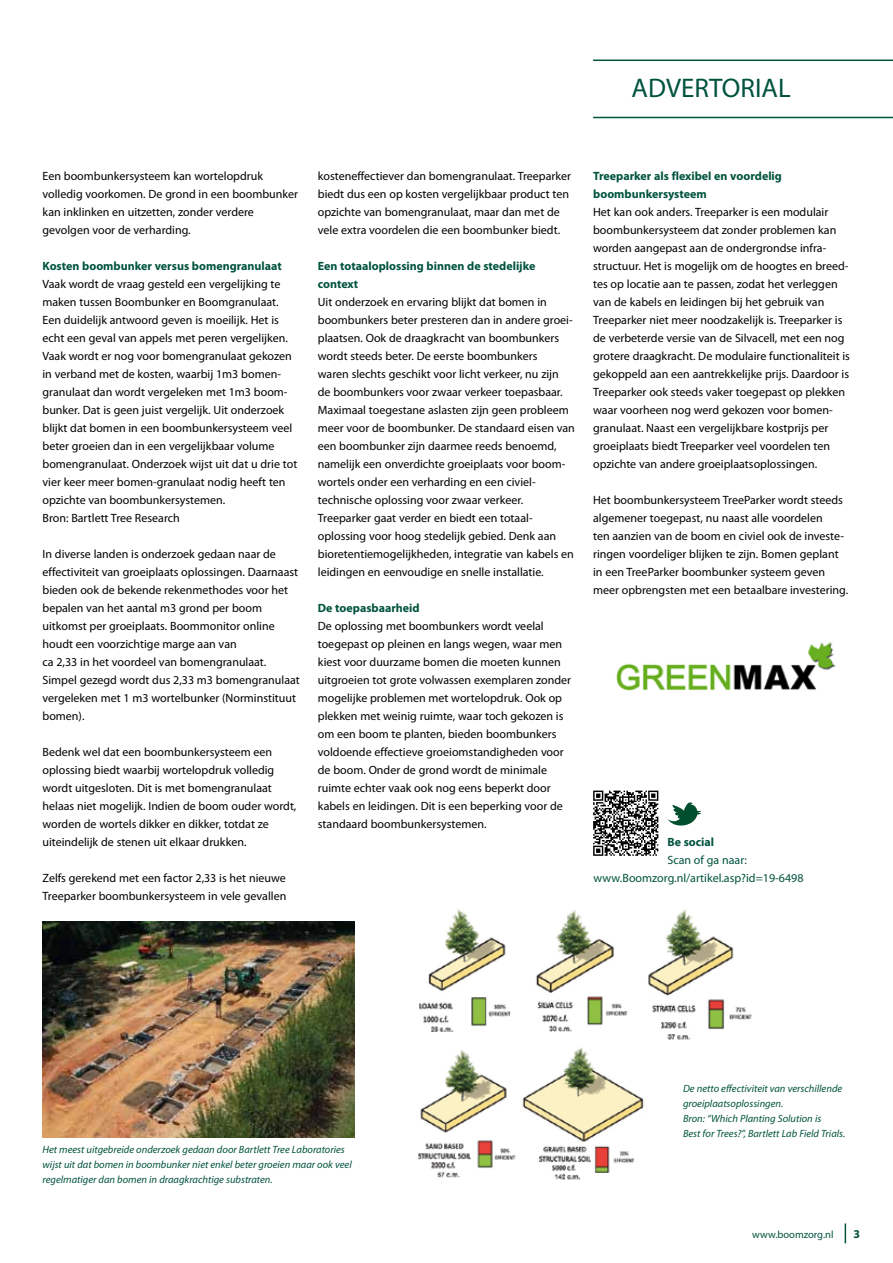
<style>
.page{position:relative;width:893px;height:1263px;background:#fff}
.page>*{position:absolute;margin:0;border:0;box-sizing:border-box;transform-origin:0 0}
.t1{font:27px "Myriad Pro";color:#00533d}
.t2{font:12px/18px "Myriad Pro";color:#000}
.t3{font:700 12px/18px "Myriad Pro";color:#00533d}
.t4{font:12px/18px "Myriad Pro";color:#00533d}
.t5{font:italic 10.5px/15px "Myriad Pro";color:#00533d}
.t6{font:10.5px "Myriad Pro";color:#00533d}
</style>
<div class="page">
<svg style="left:845px;top:1223px;width:1px;height:20px"></svg>
<hr style="left:593px;top:117px;width:300px;height:1px;background:#00533d">
<hr style="left:593px;top:60px;width:300px;height:1px;background:#00533d">
<img style="left:43px;top:921px;width:311px;height:216px">
<img style="left:418px;top:909px;width:334px;height:271px">
<img style="left:616px;top:642px;width:220px;height:49px">
<svg style="left:593px;top:791px;width:65px;height:65px"></svg>
<svg style="left:667px;top:802px;width:34px;height:23px"></svg>
<h1 class="t1" style="left:632px;top:71px;width:161px">ADVERTORIAL</h1>
<p class="t2" style="left:43px;top:167px;width:257px">Een boombunkersysteem kan wortelopdruk volledig voorkomen. De grond in een boombunker kan inklinken en uitzetten, zonder verdere gevolgen voor de verharding.</p>
<p class="t3" style="left:43px;top:257px;width:241px">Kosten boombunker versus bomengranulaat</p>
<p class="t2" style="left:43px;top:275px;width:256px">Vaak wordt de vraag gesteld een vergelijking te maken tussen Boombunker en Boomgranulaat.<br>Een duidelijk antwoord geven is moeilijk. Het is echt een geval van appels met peren vergelijken.<br>Vaak wordt er nog voor bomengranulaat gekozen in verband met de kosten, waarbij 1m3 bomen&shy;granulaat dan wordt vergeleken met 1m3 boom&shy;bunker. Dat is geen juist vergelijk. Uit onderzoek blijkt dat bomen in een boombunkersysteem veel beter groeien dan in een vergelijkbaar volume bomengranulaat. Onderzoek wijst uit dat u drie tot vier keer meer bomen-granulaat nodig heeft ten opzichte van boombunkersystemen.<br>Bron: Bartlett Tree Research</p>
<p class="t2" style="left:43px;top:545px;width:259px">In diverse landen is onderzoek gedaan naar de effectiviteit van groeiplaats oplossingen. Daarnaast bieden ook de bekende rekenmethodes voor het bepalen van het aantal m3 grond per boom uitkomst per groeiplaats. Boommonitor online houdt een voorzichtige marge aan van<br>ca 2,33 in het voordeel van bomengranulaat.<br>Simpel gezegd wordt dus 2,33 m3 bomengranulaat vergeleken met 1 m3 wortelbunker (Norminstituut bomen).</p>
<p class="t2" style="left:43px;top:743px;width:255px">Bedenk wel dat een boombunkersysteem een oplossing biedt waarbij wortelopdruk volledig wordt uitgesloten. Dit is met bomengranulaat helaas niet mogelijk. Indien de boom ouder wordt, worden de wortels dikker en dikker, totdat ze uiteindelijk de stenen uit elkaar drukken.</p>
<p class="t2" style="left:43px;top:869px;width:245px">Zelfs gerekend met een factor 2,33 is het nieuwe<br>Treeparker boombunkersysteem in vele gevallen</p>
<p class="t2" style="left:318px;top:167px;width:255px">kosteneffectiever dan bomengranulaat. Treeparker biedt dus een op kosten vergelijkbaar product ten opzichte van bomengranulaat, maar dan met de vele extra voordelen die een boombunker biedt.</p>
<p class="t3" style="left:318px;top:257px;width:219px">Een totaaloplossing binnen de stedelijke context</p>
<p class="t2" style="left:318px;top:293px;width:259px">Uit onderzoek en ervaring blijkt dat bomen in boombunkers beter presteren dan in andere groei&shy;plaatsen. Ook de draagkracht van boombunkers wordt steeds beter. De eerste boombunkers<br>waren slechts geschikt voor licht verkeer, nu zijn<br>de boombunkers voor zwaar verkeer toepasbaar.<br>Maximaal toegestane aslasten zijn geen probleem meer voor de boombunker. De standaard eisen van een boombunker zijn daarmee reeds benoemd, namelijk een onverdichte groeiplaats voor boom&shy;wortels onder een verharding en een civiel&shy;technische oplossing voor zwaar verkeer.<br>Treeparker gaat verder en biedt een totaal&shy;oplossing voor hoog stedelijk gebied. Denk aan bioretentiemogelijkheden, integratie van kabels en leidingen en eenvoudige en snelle installatie.</p>
<p class="t3" style="left:318px;top:599px;width:103px">De toepasbaarheid</p>
<p class="t2" style="left:318px;top:617px;width:255px">De oplossing met boombunkers wordt veelal toegepast op pleinen en langs wegen, waar men kiest voor duurzame bomen die moeten kunnen uitgroeien tot grote volwassen exemplaren zonder mogelijke problemen met wortelopdruk. Ook op plekken met weinig ruimte, waar toch gekozen is om een boom te planten, bieden boombunkers voldoende effectieve groeiomstandigheden voor de boom. Onder de grond wordt de minimale ruimte echter vaak ook nog eens beperkt door kabels en leidingen. Dit is een beperking voor de standaard boombunkersystemen.</p>
<p class="t3" style="left:593px;top:167px;width:190px">Treeparker als flexibel en voordelig boombunkersysteem</p>
<p class="t2" style="left:593px;top:203px;width:258px">Het kan ook anders. Treeparker is een modulair boombunkersysteem dat zonder problemen kan worden aangepast aan de ondergrondse infra&shy;structuur. Het is mogelijk om de hoogtes en breed&shy;tes op locatie aan te passen, zodat het verleggen van de kabels en leidingen bij het gebruik van Treeparker niet meer noodzakelijk is. Treeparker is de verbeterde versie van de Silvacell, met een nog grotere draagkracht. De modulaire functionaliteit is gekoppeld aan een aantrekkelijke prijs. Daardoor is Treeparker ook steeds vaker toegepast op plekken waar voorheen nog werd gekozen voor bomen&shy;granulaat. Naast een vergelijkbare kostprijs per groeiplaats biedt Treeparker veel voordelen ten opzichte van andere groeiplaatsoplossingen.</p>
<p class="t2" style="left:593px;top:491px;width:257px">Het boombunkersysteem TreeParker wordt steeds algemener toegepast, nu naast alle voordelen<br>ten aanzien van de boom en civiel ook de investe&shy;ringen voordeliger blijken te zijn. Bomen geplant in een TreeParker boombunker systeem geven meer opbrengsten met een betaalbare investering.</p>
<p class="t3" style="left:667px;top:833px;width:48px">Be social</p>
<p class="t4" style="left:594px;top:851px;width:211px;text-indent:74px">Scan of ga naar: www.Boomzorg.nl/artikel.asp?id=19-6498</p>
<p class="t5" style="left:43px;top:1142px;width:311px">Het meest uitgebreide onderzoek gedaan door Bartlett Tree Laboratories wijst uit dat bomen in boombunker niet enkel beter groeien maar ook veel regelmatiger dan bomen in draagkrachtige substraten.</p>
<p class="t5" style="left:683px;top:1081px;width:164px">De netto effectiviteit van verschillende groeiplaatsoplossingen.<br>Bron: “Which Planting Solution is<br>Best for Trees?”, Bartlett Lab Field Trials.</p>
<p class="t6" style="left:752px;top:1228px;width:83px">www.boomzorg.nl</p>
<p class="t3" style="left:853px;top:1224px;width:8px">3</p>
</div>
